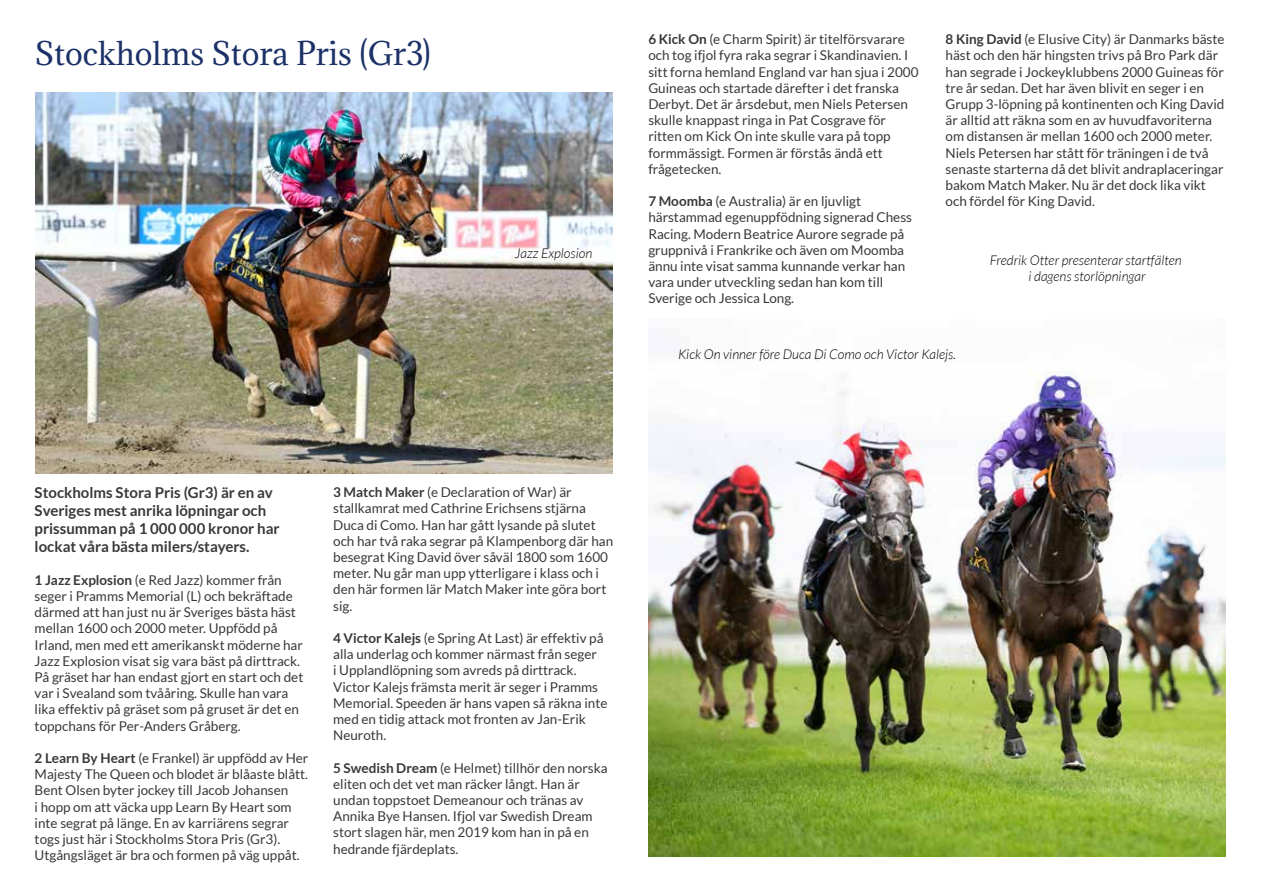
<style>
.page{position:relative;width:1263px;height:893px;background:#fff}
.page>*{position:absolute;margin:0;border:0;box-sizing:border-box;transform-origin:0 0}
.t1{font:30px "Adamina";color:#1b3167}
.t2{font:700 15px/18px "Lato";color:#383937}
.t3{font:13.5px/16.2px "Lato";color:#383937}
.t4{font:italic 300 13.5px/16.2px "Lato";color:#000;text-align:center}
.s1{font-weight:700}
</style>
<div class="page">
<img style="left:35px;top:93px;width:577px;height:380px">
<img style="left:648px;top:355px;width:578px;height:501px">
<h1 class="t1" style="left:35px;top:33px;width:397px">Stockholms Stora Pris (Gr3)</h1>
<p class="t4" style="left:515px;top:246px;width:79px">Jazz Explosion</p>
<p class="t3" style="left:648px;top:31px;width:272px"><span class="s1">6 Kick On</span> (e Charm Spirit) är titelförsvarare och tog ifjol fyra raka segrar i Skandinavien. I sitt forna hemland England var han sjua i 2000<br>Guineas och startade därefter i det franska Derbyt. Det är årsdebut, men Niels Petersen skulle knappast ringa in Pat Cosgrave för ritten om Kick On inte skulle vara på topp formmässigt. Formen är förstås ändå ett frågetecken.</p>
<p class="t3" style="left:648px;top:193px;width:265px"><span class="s1">7 Moomba</span> (e Australia) är en ljuvligt härstammad egenuppfödning signerad Chess Racing. Modern Beatrice Aurore segrade på gruppnivå i Frankrike och även om Moomba ännu inte visat samma kunnande verkar han vara under utveckling sedan han kom till Sverige och Jessica Long.</p>
<p class="t3" style="left:945px;top:31px;width:280px"><span class="s1">8 King David</span> (e Elusive City) är Danmarks bäste häst och den här hingsten trivs på Bro Park där han segrade i Jockeyklubbens 2000 Guineas för tre år sedan. Det har även blivit en seger i en Grupp 3-löpning på kontinenten och King David är alltid att räkna som en av huvudfavoriterna om distansen är mellan 1600 och 2000 meter.<br>Niels Petersen har stått för träningen i de två senaste starterna då det blivit andraplaceringar bakom Match Maker. Nu är det dock lika vikt och fördel för King David.</p>
<p class="t4" style="left:990px;top:253px;width:193px">Fredrik Otter presenterar startfälten i dagens storlöpningar</p>
<p class="t4" style="left:678px;top:346px;width:280px">Kick On vinner före Duca Di Como och Victor Kalejs.</p>
<p class="t2" style="left:35px;top:484px;width:247px">Stockholms Stora Pris (Gr3) är en av Sveriges mest anrika löpningar och prissumman på 1 000 000 kronor har lockat våra bästa milers/stayers.</p>
<p class="t3" style="left:35px;top:572px;width:270px"><span class="s1">1 Jazz Explosion</span> (e Red Jazz) kommer från seger i Pramms Memorial (L) och bekräftade därmed att han just nu är Sveriges bästa häst mellan 1600 och 2000 meter. Uppfödd på Irland, men med ett amerikanskt möderne har Jazz Explosion visat sig vara bäst på dirttrack.<br>På gräset har han endast gjort en start och det var i Svealand som tvååring. Skulle han vara lika effektiv på gräset som på gruset är det en toppchans för Per-Anders Gråberg.</p>
<p class="t3" style="left:35px;top:750px;width:275px"><span class="s1">2 Learn By Heart</span> (e Frankel) är uppfödd av Her Majesty The Queen och blodet är blåaste blått.<br>Bent Olsen byter jockey till Jacob Johansen<br>i hopp om att väcka upp Learn By Heart som inte segrat på länge. En av karriärens segrar togs just här i Stockholms Stora Pris (Gr3).<br>Utgångsläget är bra och formen på väg uppåt.</p>
<p class="t3" style="left:333px;top:484px;width:281px"><span class="s1">3 Match Maker</span> (e Declaration of War) är stallkamrat med Cathrine Erichsens stjärna Duca di Como. Han har gått lysande på slutet och har två raka segrar på Klampenborg där han besegrat King David över såväl 1800 som 1600 meter. Nu går man upp ytterligare i klass och i den här formen lär Match Maker inte göra bort sig.</p>
<p class="t3" style="left:333px;top:630px;width:276px"><span class="s1">4 Victor Kalejs</span> (e Spring At Last) är effektiv på alla underlag och kommer närmast från seger<br>i Upplandlöpning som avreds på dirttrack.<br>Victor Kalejs främsta merit är seger i Pramms Memorial. Speeden är hans vapen så räkna inte med en tidig attack mot fronten av Jan-Erik Neuroth.</p>
<p class="t3" style="left:333px;top:759px;width:276px"><span class="s1">5 Swedish Dream</span> (e Helmet) tillhör den norska eliten och det vet man räcker långt. Han är undan toppstoet Demeanour och tränas av Annika Bye Hansen. Ifjol var Swedish Dream stort slagen här, men 2019 kom han in på en hedrande fjärdeplats.</p>
</div>
